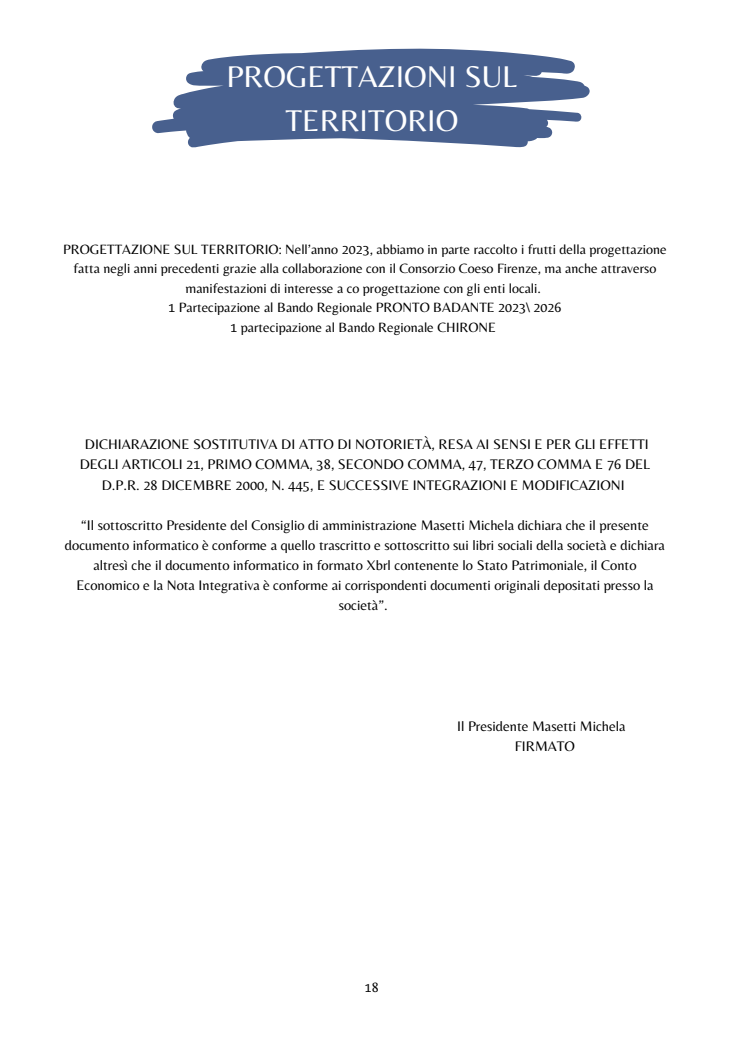
<style>
.page{position:relative;width:744px;height:1053px;background:#fff}
.page>*{position:absolute;margin:0;border:0;box-sizing:border-box;transform-origin:0 0}
.t1{font:31.2px/43.5px "Belleza";color:#fff;text-align:center}
.t2{font:14.4px/20.1px "Belleza";color:#000;text-align:center}
.t3{font:14px/19.5px "Belleza";color:#000;text-align:center}
</style>
<div class="page">
<svg style="left:152px;top:48px;width:438px;height:100px;fill:#48608e"></svg>
<p class="t1" style="left:227px;top:54px;width:292px">PROGETTAZIONI SUL<br>TERRITORIO</p>
<p class="t3" style="left:63px;top:239px;width:605px">PROGETTAZIONE SUL TERRITORIO: Nell’anno 2023, abbiamo in parte raccolto i frutti della progettazione fatta negli anni precedenti grazie alla collaborazione con il Consorzio Coeso Firenze, ma anche attraverso manifestazioni di interesse a co progettazione con gli enti locali.</p>
<p class="t3" style="left:168px;top:297px;width:395px">1 Partecipazione al Bando Regionale PRONTO BADANTE 2023\ 2026</p>
<p class="t3" style="left:230px;top:317px;width:267px">1 partecipazione al Bando Regionale CHIRONE</p>
<h2 class="t2" style="left:80px;top:434px;width:572px">DICHIARAZIONE SOSTITUTIVA DI ATTO DI NOTORIETÀ, RESA AI SENSI E PER GLI EFFETTI<br>DEGLI ARTICOLI 21, PRIMO COMMA, 38, SECONDO COMMA, 47, TERZO COMMA E 76 DEL<br>D.P.R. 28 DICEMBRE 2000, N. 445, E SUCCESSIVE INTEGRAZIONI E MODIFICAZIONI</h2>
<p class="t2" style="left:65px;top:514px;width:602px">“Il sottoscritto Presidente del Consiglio di amministrazione Masetti Michela dichiara che il presente documento informatico è conforme a quello trascritto e sottoscritto sui libri sociali della società e dichiara altresì che il documento informatico in formato Xbrl contenente lo Stato Patrimoniale, il Conto Economico e la Nota Integrativa è conforme ai corrispondenti documenti originali depositati presso la società”.</p>
<p class="t2" style="left:457px;top:715px;width:170px">Il Presidente Masetti Michela</p>
<p class="t2" style="left:515px;top:735px;width:62px">FIRMATO</p>
<h1 class="t3" style="left:365px;top:976px;width:15px">18</h1>
</div>
